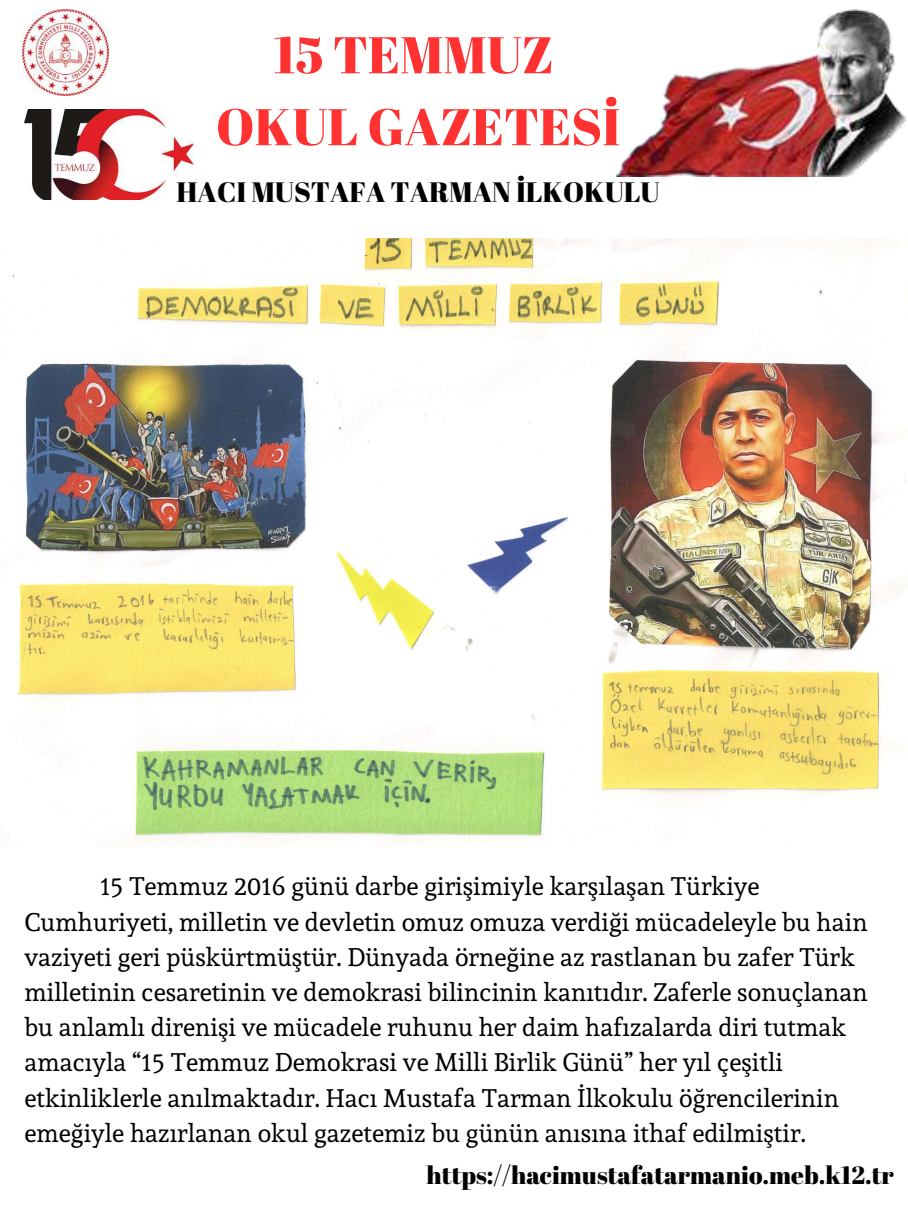
<style>
.page{position:relative;width:908px;height:1210px;background:#fff}
.page>*{position:absolute;margin:0;border:0;box-sizing:border-box;transform-origin:0 0}
.t1{font:51.45px/71.9px "Abril Fatface";color:#ff3131;text-align:center}
.t2{font:28px "Abril Fatface";color:#000}
.t3{font:25.2px/35.2px "Andada";color:#000}
.t4{font:24.85px "Abril Fatface";color:#000}
</style>
<div class="page">
<img style="left:24px;top:109px;width:169px;height:91px">
<img style="left:23px;top:10px;width:86px;height:86px">
<img style="left:8px;top:239px;width:899px;height:607px">
<img style="left:616px;top:10px;width:291px;height:167px">
<h1 class="t1" style="left:216px;top:18px;width:406px">15 TEMMUZ<br>OKUL GAZETESİ</h1>
<p class="t2" style="left:176px;top:173px;width:484px">HACI MUSTAFA TARMAN İLKOKULU</p>
<p class="t3" style="left:24px;top:869px;width:844px;text-indent:75px">15 Temmuz 2016 günü darbe girişimiyle karşılaşan Türkiye Cumhuriyeti, milletin ve devletin omuz omuza verdiği mücadeleyle bu hain vaziyeti geri püskürtmüştür. Dünyada örneğine az rastlanan bu zafer Türk milletinin cesaretinin ve demokrasi bilincinin kanıtıdır. Zaferle sonuçlanan bu anlamlı direnişi ve mücadele ruhunu her daim hafızalarda diri tutmak amacıyla “15 Temmuz Demokrasi ve Milli Birlik Günü” her yıl çeşitli etkinliklerle anılmaktadır. Hacı Mustafa Tarman İlkokulu öğrencilerinin emeğiyle hazırlanan okul gazetemiz bu günün anısına ithaf edilmiştir.</p>
<p class="t4" style="left:426px;top:1157px;width:468px">https://hacimustafatarmanio.meb.k12.tr</p>
</div>
